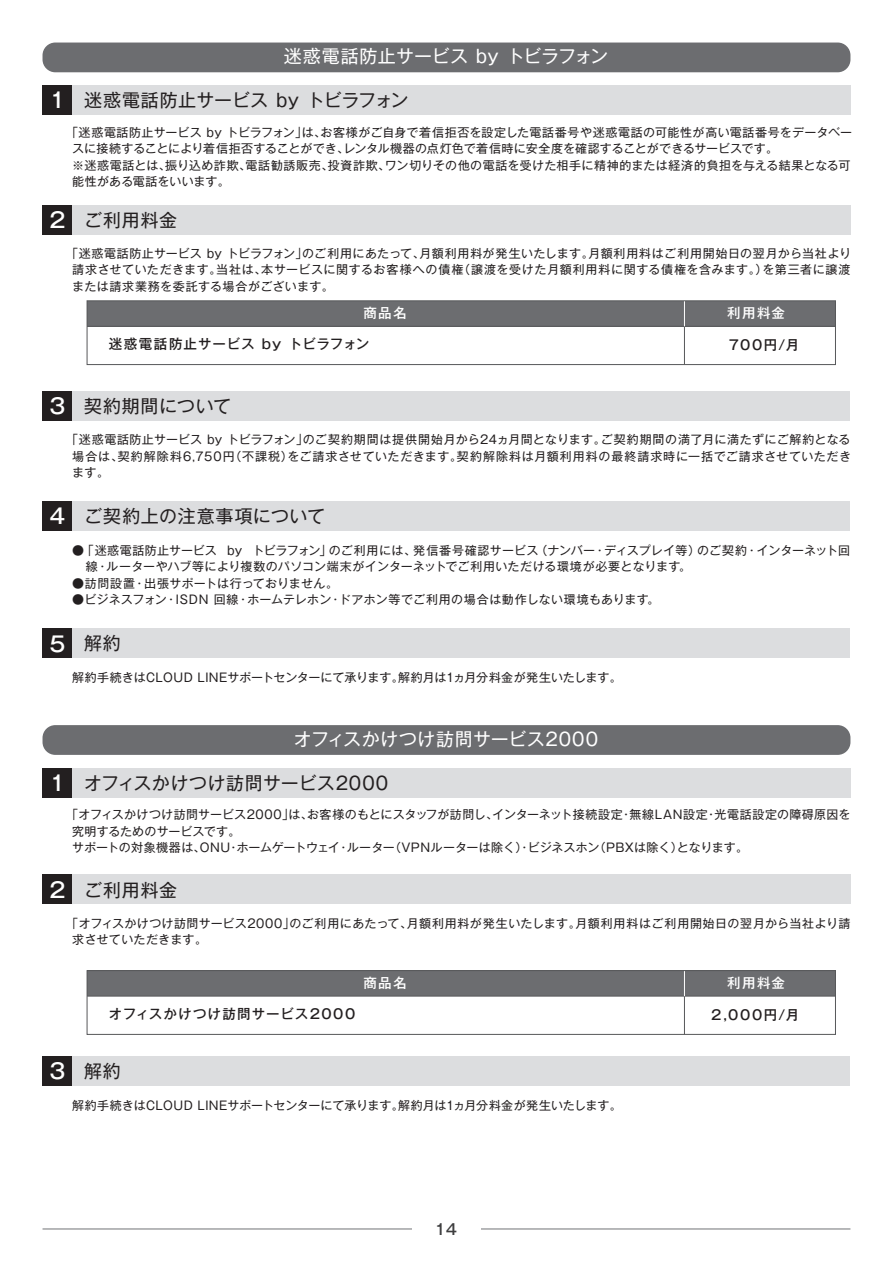
<style>
.page{position:relative;width:893px;height:1263px;background:#fff}
.page>*{position:absolute;margin:0;border:0;box-sizing:border-box;transform-origin:0 0}
.t1{font:18px "Gothic MB101 Pro";letter-spacing:.025em;color:#231f20}
.t2{font:18px "Gothic MB101 Pro";letter-spacing:.015em;color:#fff}
.t3{font:500 15px "Gothic MB101 Pro";color:#3e3e3f}
.t4{font:500 13.5px "Gothic MB101 Pro";letter-spacing:.08em;color:#231f20}
.t5{font:500 13.5px "Gothic MB101 Pro";letter-spacing:.1em;color:#fff}
.t6{font:12px/16.5px "Gothic MB101 Pro";letter-spacing:.025em;color:#231f20}
.t7{font:12px "Gothic MB101 Pro";color:#231f20}
.s1{font-weight:500;font-size:21px;color:#fff}
</style>
<div class="page">
<div style="left:43px;top:43px;width:807px;height:29px;background:#6c6d70;border-radius:13px"></div>
<div style="left:43px;top:85px;width:807px;height:30px;background:#dcdddf"></div>
<div style="left:43px;top:85px;width:29px;height:30px;background:#231f20"></div>
<div style="left:43px;top:205px;width:807px;height:30px;background:#dcdddf"></div>
<div style="left:43px;top:205px;width:29px;height:30px;background:#231f20"></div>
<div style="left:87px;top:301px;width:749px;height:25px;background:#6c6d70"></div>
<hr style="left:684px;top:326px;width:1px;height:39px;background:#57585a">
<hr style="left:87px;top:326px;width:748px;height:1px;background:#57585a">
<svg style="left:684px;top:302px;width:1px;height:24px"></svg>
<div style="left:87px;top:300px;width:749px;height:65px;border:1px solid #57585a"></div>
<div style="left:43px;top:725px;width:807px;height:30px;background:#6c6d70;border-radius:13px"></div>
<div style="left:43px;top:768px;width:807px;height:29px;background:#dcdddf"></div>
<div style="left:43px;top:768px;width:29px;height:29px;background:#231f20"></div>
<div style="left:43px;top:875px;width:807px;height:29px;background:#dcdddf"></div>
<div style="left:43px;top:874px;width:29px;height:30px;background:#231f20"></div>
<div style="left:87px;top:970px;width:749px;height:26px;background:#6c6d70"></div>
<hr style="left:684px;top:996px;width:1px;height:38px;background:#57585a">
<hr style="left:87px;top:996px;width:748px;height:1px;background:#57585a">
<svg style="left:684px;top:972px;width:1px;height:24px"></svg>
<div style="left:87px;top:970px;width:749px;height:65px;border:1px solid #57585a"></div>
<div style="left:43px;top:628px;width:807px;height:30px;background:#dcdddf"></div>
<div style="left:43px;top:628px;width:29px;height:30px;background:#231f20"></div>
<div style="left:43px;top:1056px;width:807px;height:30px;background:#dcdddf"></div>
<div style="left:43px;top:1056px;width:29px;height:30px;background:#231f20"></div>
<div style="left:43px;top:391px;width:807px;height:29px;background:#dcdddf"></div>
<div style="left:43px;top:391px;width:29px;height:29px;background:#231f20"></div>
<div style="left:43px;top:501px;width:807px;height:30px;background:#dcdddf"></div>
<div style="left:43px;top:501px;width:29px;height:30px;background:#231f20"></div>
<hr style="left:43px;top:1228px;width:807px;height:1px;background:#808285">
<div style="left:412px;top:1220px;width:68px;height:22px;background:#fff"></div>
<h1 class="t2" style="left:284px;top:42px;width:326px">迷惑電話防止サービス by トビラフォン</h1>
<h1 class="t1" style="left:49px;top:85px;width:361px"><span class="s1">1</span> 迷惑電話防止サービス by トビラフォン</h1>
<p class="t6" style="left:72px;top:122px;width:781px;text-indent:-6px">「迷惑電話防止サービス by トビラフォン」は、お客様がご自身で着信拒否を設定した電話番号や迷惑電話の可能性が高い電話番号をデータベースに接続することにより着信拒否することができ、レンタル機器の点灯色で着信時に安全度を確認することができるサービスです。<br>※迷惑電話とは、振り込め詐欺、電話勧誘販売、投資詐欺、ワン切りその他の電話を受けた相手に精神的または経済的負担を与える結果となる可能性がある電話をいいます。</p>
<h1 class="t1" style="left:49px;top:205px;width:129px"><span class="s1">2</span> ご利用料金</h1>
<p class="t6" style="left:72px;top:243px;width:780px;text-align:justify;text-indent:-6px">「迷惑電話防止サービス by トビラフォン」のご利用にあたって、月額利用料が発生いたします。月額利用料はご利用開始日の翌月から当社より請求させていただきます。当社は、本サービスに関するお客様への債権（譲渡を受けた月額利用料に関する債権を含みます。）を第三者に譲渡または請求業務を委託する場合がございます。</p>
<p class="t5" style="left:363px;top:302px;width:45px">商品名</p>
<p class="t5" style="left:727px;top:302px;width:59px">利用料金</p>
<p class="t4" style="left:109px;top:333px;width:262px">迷惑電話防止サービス by トビラフォン</p>
<p class="t4" style="left:729px;top:334px;width:72px">700円/月</p>
<h1 class="t1" style="left:49px;top:391px;width:183px"><span class="s1">3</span> 契約期間について</h1>
<p class="t6" style="left:72px;top:430px;width:780px;text-align:justify;text-indent:-6px">「迷惑電話防止サービス by トビラフォン」のご契約期間は提供開始月から24ヵ月間となります。ご契約期間の満了月に満たずにご解約となる場合は、契約解除料6,750円（不課税）をご請求させていただきます。契約解除料は月額利用料の最終請求時に一括でご請求させていただきます。</p>
<h1 class="t1" style="left:49px;top:501px;width:277px"><span class="s1">4</span> ご契約上の注意事項について</h1>
<p class="t6" style="left:86px;top:540px;width:766px;text-indent:-14px">●「迷惑電話防止サービス by トビラフォン」のご利用には、発信番号確認サービス（ナンバー・ディスプレイ等）のご契約・インターネット回線・ルーターやハブ等により複数のパソコン端末がインターネットでご利用いただける環境が必要となります。</p>
<p class="t6" style="left:72px;top:573px;width:267px">●訪問設置・出張サポートは行っておりません。</p>
<p class="t6" style="left:72px;top:590px;width:589px">●ビジネスフォン・ISDN 回線・ホームテレホン・ドアホン等でご利用の場合は動作しない環境もあります。</p>
<h1 class="t1" style="left:49px;top:628px;width:73px"><span class="s1">5</span> 解約</h1>
<p class="t7" style="left:72px;top:667px;width:551px">解約手続きはCLOUD LINEサポートセンターにて承ります。解約月は1ヵ月分料金が発生いたします。</p>
<h1 class="t2" style="left:294px;top:724px;width:306px">オフィスかけつけ訪問サービス2000</h1>
<h1 class="t1" style="left:49px;top:768px;width:340px"><span class="s1">1</span> オフィスかけつけ訪問サービス2000</h1>
<p class="t6" style="left:72px;top:805px;width:780px;text-indent:-6px">「オフィスかけつけ訪問サービス2000」は、お客様のもとにスタッフが訪問し、インターネット接続設定・無線LAN設定・光電話設定の障碍原因を究明するためのサービスです。<br>サポートの対象機器は、ONU・ホームゲートウェイ・ルーター（VPNルーターは除く）・ビジネスホン（PBXは除く）となります。</p>
<h1 class="t1" style="left:49px;top:875px;width:129px"><span class="s1">2</span> ご利用料金</h1>
<p class="t6" style="left:72px;top:913px;width:780px;text-indent:-6px">「オフィスかけつけ訪問サービス2000」のご利用にあたって、月額利用料が発生いたします。月額利用料はご利用開始日の翌月から当社より請求させていただきます。</p>
<p class="t5" style="left:363px;top:971px;width:45px">商品名</p>
<p class="t5" style="left:727px;top:971px;width:59px">利用料金</p>
<p class="t4" style="left:109px;top:1003px;width:248px">オフィスかけつけ訪問サービス2000</p>
<p class="t4" style="left:711px;top:1003px;width:90px">2,000円/月</p>
<h1 class="t1" style="left:49px;top:1056px;width:73px"><span class="s1">3</span> 解約</h1>
<p class="t7" style="left:72px;top:1095px;width:551px">解約手続きはCLOUD LINEサポートセンターにて承ります。解約月は1ヵ月分料金が発生いたします。</p>
<p class="t3" style="left:434px;top:1216px;width:24px">14</p>
</div>
